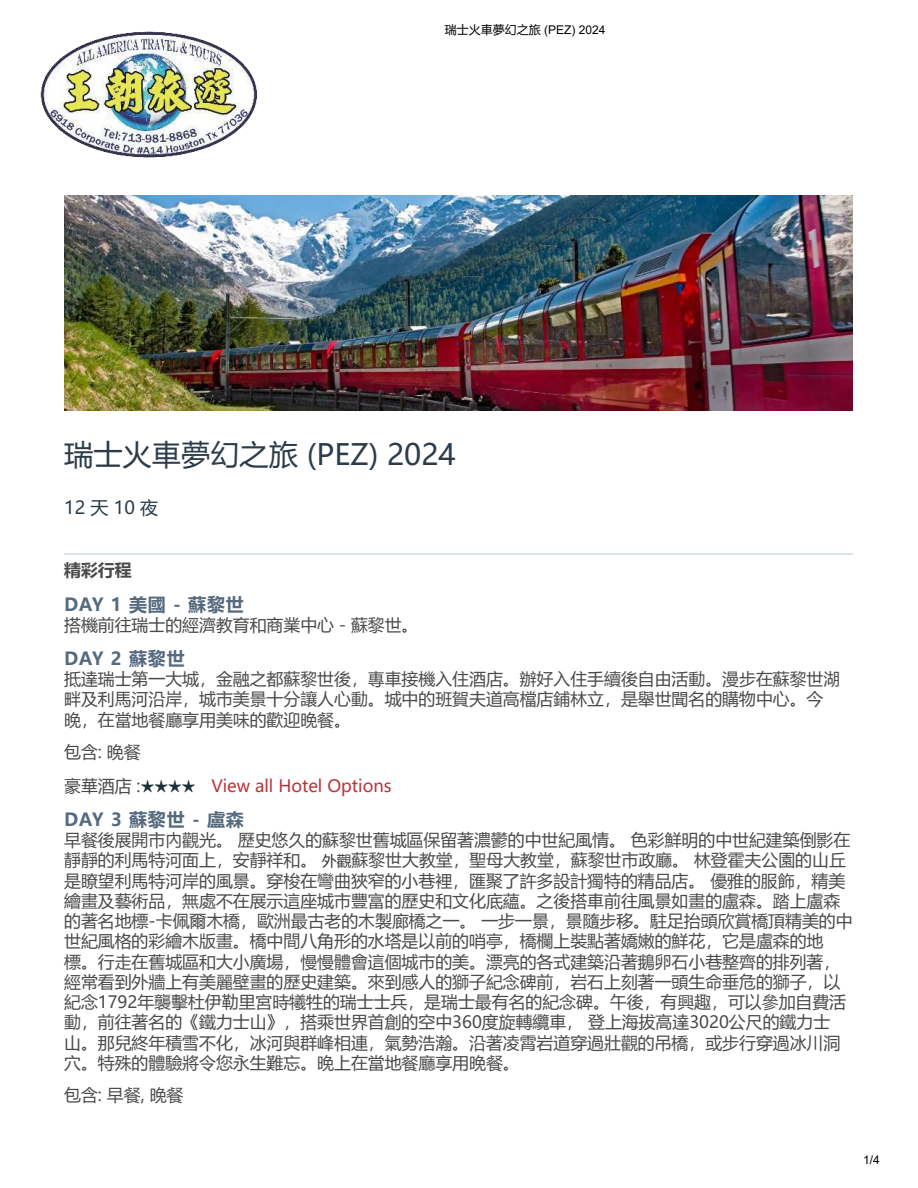
<style>
.page{position:relative;width:918px;height:1188px;background:#fff}
.page>*{position:absolute;margin:0;border:0;box-sizing:border-box;transform-origin:0 0}
.t1{font:29.25px "Microsoft Ya Hei";color:#2c3c4a}
.t2{font:700 18px "Microsoft Ya Hei";letter-spacing:.05em;color:#556a7e}
.t3{font:18px "Microsoft Ya Hei";color:#2c3c4a}
.t4{font:16.8px/20.2px "Microsoft Ya Hei";color:#4a4a4a}
.t5{font:16.8px/33.8px "Microsoft Ya Hei";color:#b6363b}
.t6{font:700 16.8px "Microsoft Ya Hei";color:#4a4a4a}
.t7{font:12px "Arial";color:#000}
.s1{font-family:"Microsoft Ya Hei"}
.s2{color:#4a4a4a}
.s3{color:#1d2e37}
.s4{font-size:14.7px;color:#333}
</style>
<div class="page">
<hr style="left:64px;top:553px;width:789px;height:2px;background:#dce3e8">
<img style="left:64px;top:196px;width:789px;height:215px">
<img style="left:40px;top:31px;width:217px;height:127px">
<p class="t7" style="left:445px;top:21px;width:162px"><span class="s1">瑞士火車夢幻之旅</span> (PEZ) 2024</p>
<h1 class="t1" style="left:64px;top:434px;width:393px">瑞士火車夢幻之旅 (PEZ) 2024</h1>
<p class="t3" style="left:64px;top:495px;width:96px">12 天 10 夜</p>
<p class="t6" style="left:64px;top:558px;width:69px">精彩行程</p>
<p class="t2" style="left:64px;top:594px;width:181px">DAY 1 美國 - 蘇黎世</p>
<p class="t4" style="left:64px;top:614px;width:356px">搭機前往瑞士的經濟教育和商業中心－蘇黎世。</p>
<p class="t2" style="left:64px;top:648px;width:122px">DAY 2 蘇黎世</p>
<p class="t4" style="left:64px;top:668px;width:778px">抵達瑞士第一大城，金融之都蘇黎世後，專車接機入住酒店。辦好入住手續後自由活動。漫步在蘇黎世湖畔及利馬河沿岸，城市美景十分讓人心動。城中的班賀夫道高檔店鋪林立，是舉世聞名的購物中心。今晚，在當地餐廳享用美味的歡迎晚餐。</p>
<p class="t5" style="left:64px;top:735px;width:329px"><span class="s2">包含: 晚餐<br>豪華酒店 :</span><span class="s3">★★★★</span> View all Hotel Options</p>
<p class="t2" style="left:64px;top:809px;width:181px">DAY 3 蘇黎世 - 盧森</p>
<p class="t4" style="left:64px;top:829px;width:790px">早餐後展開市內觀光。 歷史悠久的蘇黎世舊城區保留著濃鬱的中世紀風情。 色彩鮮明的中世紀建築倒影在靜靜的利馬特河面上，安靜祥和。 <span class="s4">外觀</span>蘇黎世大教堂，聖母大教堂，蘇黎世市政廳。 林登霍夫公園的山丘是瞭望利馬特河岸的風景。穿梭在彎曲狹窄的小巷裡，匯聚了許多設計獨特的精品店。 優雅的服飾，精美繪畫及藝術品，無處不在展示這座城市豐富的歷史和文化底蘊。之後搭車前往風景如畫的盧森。踏上盧森的著名地標-卡佩爾木橋，歐洲最古老的木製廊橋之一。 一步一景，景隨步移。駐足抬頭欣賞橋頂精美的中世紀風格的彩繪木版畫。橋中間八角形的水塔是以前的哨亭，橋欄上裝點著嬌嫩的鮮花，它是盧森的地<br>標。行走在舊城區和大小廣場，慢慢體會這個城市的美。漂亮的各式建築沿著鵝卵石小巷整齊的排列著，經常看到外牆上有美麗壁畫的歷史建築。來到感人的獅子紀念碑前，岩石上刻著一頭生命垂危的獅子，以紀念1792年襲擊杜伊勒里宮時犧牲的瑞士士兵，是瑞士最有名的紀念碑。午後，有興趣，可以參加自費活動，前往著名的《鐵力士山》，搭乘世界首創的空中360度旋轉纜車， 登上海拔高達3020公尺的鐵力士<br>山。那兒終年積雪不化，冰河與群峰相連，氣勢浩瀚。沿著凌霄岩道穿過壯觀的吊橋，或步行穿過冰川洞穴。特殊的體驗將令您永生難忘。晚上在當地餐廳享用晚餐。</p>
<p class="t4" style="left:64px;top:1085px;width:121px">包含: 早餐, 晚餐</p>
<p class="t7" style="left:863px;top:1152px;width:18px">1/4</p>
</div>
